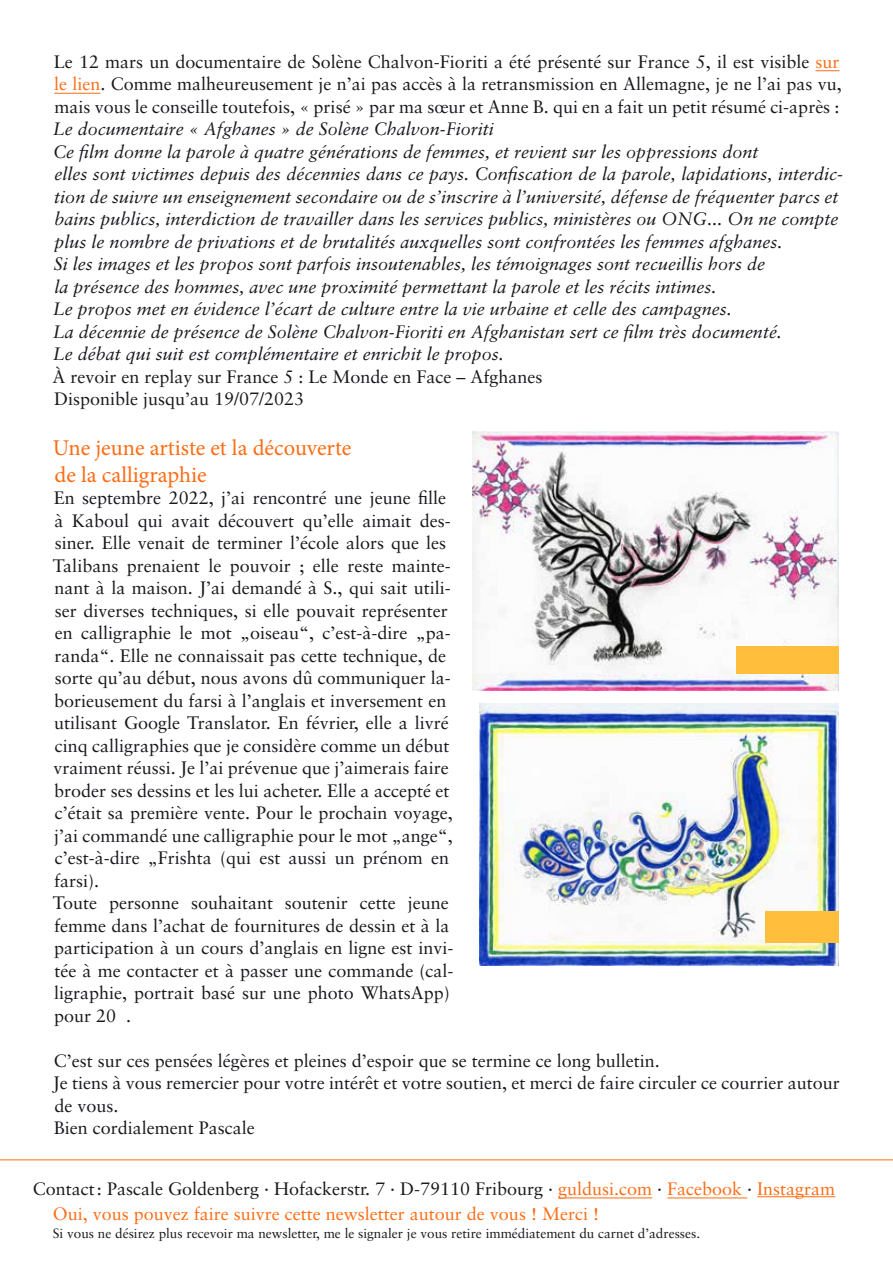
<style>
.page{position:relative;width:893px;height:1263px;background:#fff}
.page>*{position:absolute;margin:0;border:0;box-sizing:border-box;transform-origin:0 0}
.t1{font:22.5px/27px "Minion Pro";color:#ff6c14}
.t2{font:18px/22.5px "Sabon CE";color:#1a171c}
.t3{font:italic 18px/22.5px "Sabon CE";color:#1a171c}
.t4{font:18px "Sabon CE";color:#ff6c14}
.t5{font:13.5px "Sabon CE";color:#1a171c}
.s1{color:#ff6c14}
</style>
<div class="page">
<svg style="left:815px;top:70px;width:24px;height:1px"></svg>
<hr style="left:54px;top:93px;width:47px;height:1px;background:#ff6c14">
<img style="left:472px;top:432px;width:367px;height:258px">
<img style="left:479px;top:704px;width:360px;height:261px">
<div style="left:736px;top:646px;width:103px;height:28px;background:#ffbf3c"></div>
<div style="left:765px;top:911px;width:74px;height:32px;background:#ffbf3c"></div>
<hr style="left:0;top:1159px;width:893px;height:1px;background:#ff6c14">
<hr style="left:558px;top:1197px;width:94px;height:1px;background:#ff6c14">
<hr style="left:667px;top:1197px;width:80px;height:1px;background:#ff6c14">
<hr style="left:757px;top:1196px;width:78px;height:1px;background:#ff6c14">
<p class="t2" style="left:54px;top:50px;width:789px">Le 12 mars un documentaire de Solène Chalvon-Fioriti a été présenté sur France 5, il est visible <span class="s1">sur le lien</span>. Comme malheureusement je n’ai pas accès à la retransmission en Allemagne, je ne l’ai pas vu, mais vous le conseille toutefois, « prisé » par ma sœur et Anne B. qui en a fait un petit résumé ci-après :</p>
<p class="t3" style="left:53px;top:118px;width:792px">Le documentaire « Afghanes » de Solène Chalvon-Fioriti<br>Ce film donne la parole à quatre générations de femmes, et revient sur les oppressions dont<br>elles sont victimes depuis des décennies dans ce pays. Confiscation de la parole, lapidations, interdic&shy;tion de suivre un enseignement secondaire ou de s’inscrire à l’université, défense de fréquenter parcs et bains publics, interdiction de travailler dans les services publics, ministères ou ONG... On ne compte plus le nombre de privations et de brutalités auxquelles sont confrontées les femmes afghanes.<br>Si les images et les propos sont parfois insoutenables, les témoignages sont recueillis hors de<br>la présence des hommes, avec une proximité permettant la parole et les récits intimes.<br>Le propos met en évidence l’écart de culture entre la vie urbaine et celle des campagnes.<br>La décennie de présence de Solène Chalvon-Fioriti en Afghanistan sert ce film très documenté.<br>Le débat qui suit est complémentaire et enrichit le propos.</p>
<p class="t2" style="left:52px;top:365px;width:492px">À revoir en replay sur France 5 : Le Monde en Face – Afghanes<br>Disponible jusqu’au 19/07/2023</p>
<p class="t1" style="left:53px;top:434px;width:300px">Une jeune artiste et la découverte de la calligraphie</p>
<p class="t2" style="left:53px;top:487px;width:402px">En septembre 2022, j’ai rencontré une jeune fille à Kaboul qui avait découvert qu’elle aimait des&shy;siner. Elle venait de terminer l’école alors que les Talibans prenaient le pouvoir ; elle reste mainte&shy;nant à la maison. J’ai demandé à S., qui sait utili&shy;ser diverses techniques, si elle pouvait représenter en calligraphie le mot „oiseau“, c’est-à-dire „pa&shy;randa“. Elle ne connaissait pas cette technique, de sorte qu’au début, nous avons dû communiquer la&shy;borieusement du farsi à l’anglais et inversement en utilisant Google Translator. En février, elle a livré cinq calligraphies que je considère comme un début vraiment réussi. Je l’ai prévenue que j’aimerais faire broder ses dessins et les lui acheter. Elle a accepté et c’était sa première vente. Pour le prochain voyage, j’ai commandé une calligraphie pour le mot „ange“, c’est-à-dire „Frishta (qui est aussi un prénom en farsi).<br>Toute personne souhaitant soutenir cette jeune femme dans l’achat de fournitures de dessin et à la participation à un cours d’anglais en ligne est invi&shy;tée à me contacter et à passer une commande (cal&shy;ligraphie, portrait basé sur une photo WhatsApp) pour 20 €.</p>
<p class="t2" style="left:53px;top:1049px;width:789px">C’est sur ces pensées légères et pleines d’espoir que se termine ce long bulletin.<br>Je tiens à vous remercier pour votre intérêt et votre soutien, et merci de faire circuler ce courrier autour de vous.<br>Bien cordialement Pascale</p>
<p class="t2" style="left:33px;top:1177px;width:804px">Contact: Pascale Goldenberg · Hofackerstr. 7 · D-79110 Fribourg · <span class="s1">guldusi.com</span> · <span class="s1">Facebook</span> · <span class="s1">Instagram</span></p>
<p class="t4" style="left:53px;top:1203px;width:548px">Oui, vous pouvez faire suivre cette newsletter autour de vous ! Merci !</p>
<p class="t5" style="left:53px;top:1225px;width:649px">Si vous ne désirez plus recevoir ma newsletter, me le signaler je vous retire immédiatement du carnet d’adresses.</p>
</div>
